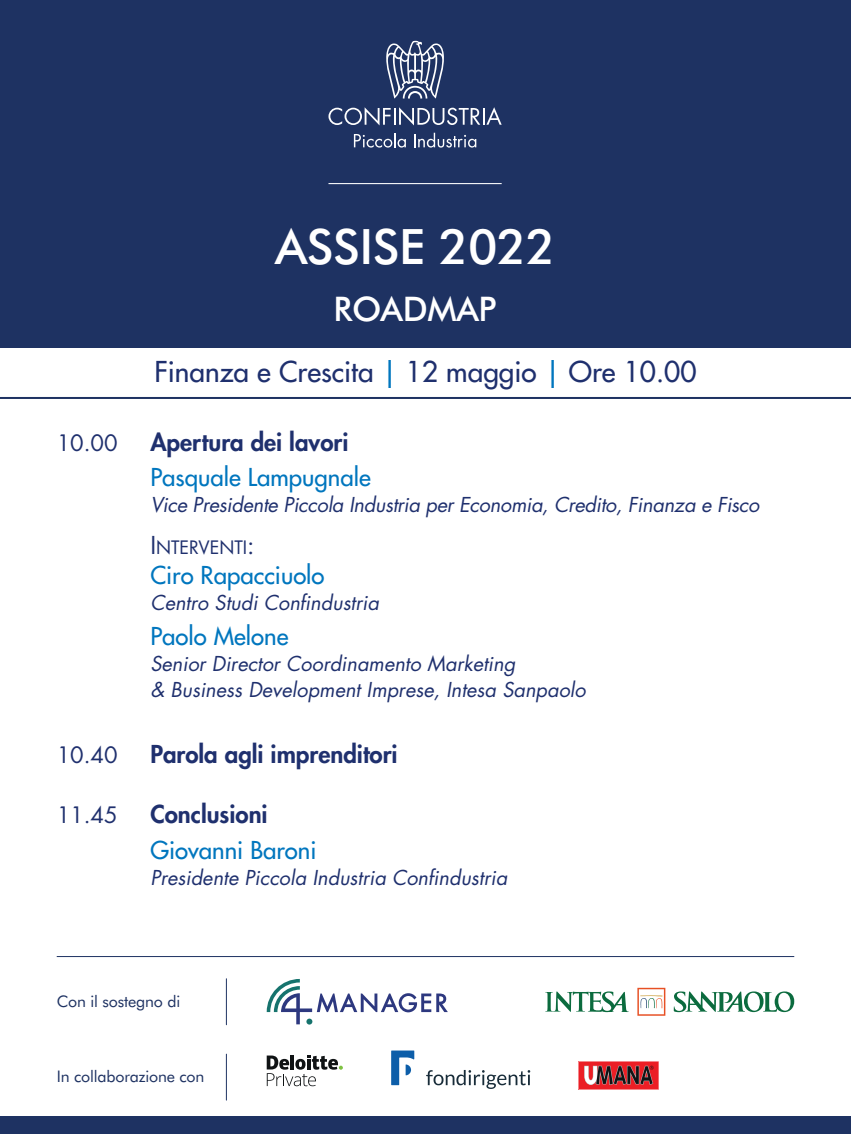
<style>
.page{position:relative;width:851px;height:1134px;background:#fff}
.page>*{position:absolute;margin:0;border:0;box-sizing:border-box;transform-origin:0 0}
.t1{font:500 48.8px "Futura BT";letter-spacing:-.01em;color:#fff}
.t2{font:500 34px "Futura BT";letter-spacing:-.01em;color:#fff}
.t3{font:500 28px "Futura Std";color:#1f306e}
.t4{font:500 24px "Futura Std";color:#0076be}
.t5{font:800 24px "Futura Std";color:#1f306e}
.t6{font:22px "Futura Std";color:#1f306e}
.t7{font:italic 20px/26px "Futura Std";color:#1f306e}
.t8{font:18px "Futura Std";color:#1f306e}
.t9{font:16px "Futura BT";letter-spacing:-.01em;color:#1e3262}
.s1{color:#0076be}
.s2{font-size:24px}
</style>
<div class="page">
<div style="left:0;top:0;width:850px;height:347px;background:#1e3262"></div>
<svg style="left:328px;top:107px;width:173px;height:18px"></svg>
<svg style="left:386px;top:41px;width:58px;height:58px"></svg>
<svg style="left:354px;top:133px;width:52px;height:15px"></svg>
<svg style="left:414px;top:133px;width:62px;height:15px"></svg>
<hr style="left:328px;top:183px;width:173px;height:1px;background:#fff">
<hr style="left:57px;top:956px;width:737px;height:1px;background:#1e3262">
<hr style="left:0;top:397px;width:850px;height:2px;background:#1e3262">
<div style="left:0;top:1116px;width:850px;height:18px;background:#1e3262"></div>
<hr style="left:226px;top:979px;width:1px;height:46px;background:#1e3262">
<hr style="left:226px;top:1054px;width:1px;height:46px;background:#1e3262">
<svg style="left:267px;top:979px;width:181px;height:45px"></svg>
<svg style="left:673px;top:991px;width:121px;height:21px"></svg>
<svg style="left:545px;top:991px;width:83px;height:21px"></svg>
<svg style="left:637px;top:988px;width:28px;height:28px"></svg>
<svg style="left:578px;top:1061px;width:81px;height:29px;background:#ba4045"></svg>
<svg style="left:391px;top:1050px;width:23px;height:35px"></svg>
<svg style="left:426px;top:1070px;width:104px;height:19px"></svg>
<svg style="left:267px;top:1055px;width:76px;height:31px"></svg>
<h1 class="t1" style="left:275px;top:228px;width:282px">ASSISE 2022</h1>
<h2 class="t2" style="left:333px;top:296px;width:165px">ROADMAP</h2>
<h3 class="t3" style="left:154px;top:355px;width:543px">Finanza e Crescita <span class="s1">|</span> 12 maggio <span class="s1">|</span> Ore 10.00</h3>
<p class="t6" style="left:57px;top:430px;width:62px">10.00</p>
<p class="t5" style="left:150px;top:431px;width:199px">Apertura dei lavori</p>
<p class="t4" style="left:150px;top:464px;width:222px">Pasquale Lampugnale</p>
<p class="t7" style="left:150px;top:494px;width:610px">Vice Presidente Piccola Industria per Economia, Credito, Finanza e Fisco</p>
<p class="t8" style="left:150px;top:537px;width:106px"><span class="s2">I</span>NTERVENTI<span class="s2">:</span></p>
<p class="t4" style="left:150px;top:561px;width:176px">Ciro Rapacciuolo</p>
<p class="t7" style="left:150px;top:591px;width:230px">Centro Studi Confindustria</p>
<p class="t4" style="left:150px;top:623px;width:140px">Paolo Melone</p>
<p class="t7" style="left:150px;top:653px;width:437px">Senior Director Coordinamento Marketing<br>&amp; Business Development Imprese, Intesa Sanpaolo</p>
<p class="t6" style="left:57px;top:743px;width:62px">10.40</p>
<p class="t5" style="left:150px;top:743px;width:249px">Parola agli imprenditori</p>
<p class="t6" style="left:57px;top:803px;width:62px">11.45</p>
<p class="t5" style="left:150px;top:803px;width:119px">Conclusioni</p>
<p class="t4" style="left:150px;top:836px;width:168px">Giovanni Baroni</p>
<p class="t7" style="left:150px;top:866px;width:358px">Presidente Piccola Industria Confindustria</p>
<p class="t9" style="left:57px;top:994px;width:125px">Con il sostegno di</p>
<p class="t9" style="left:57px;top:1069px;width:149px">In collaborazione con</p>
</div>
